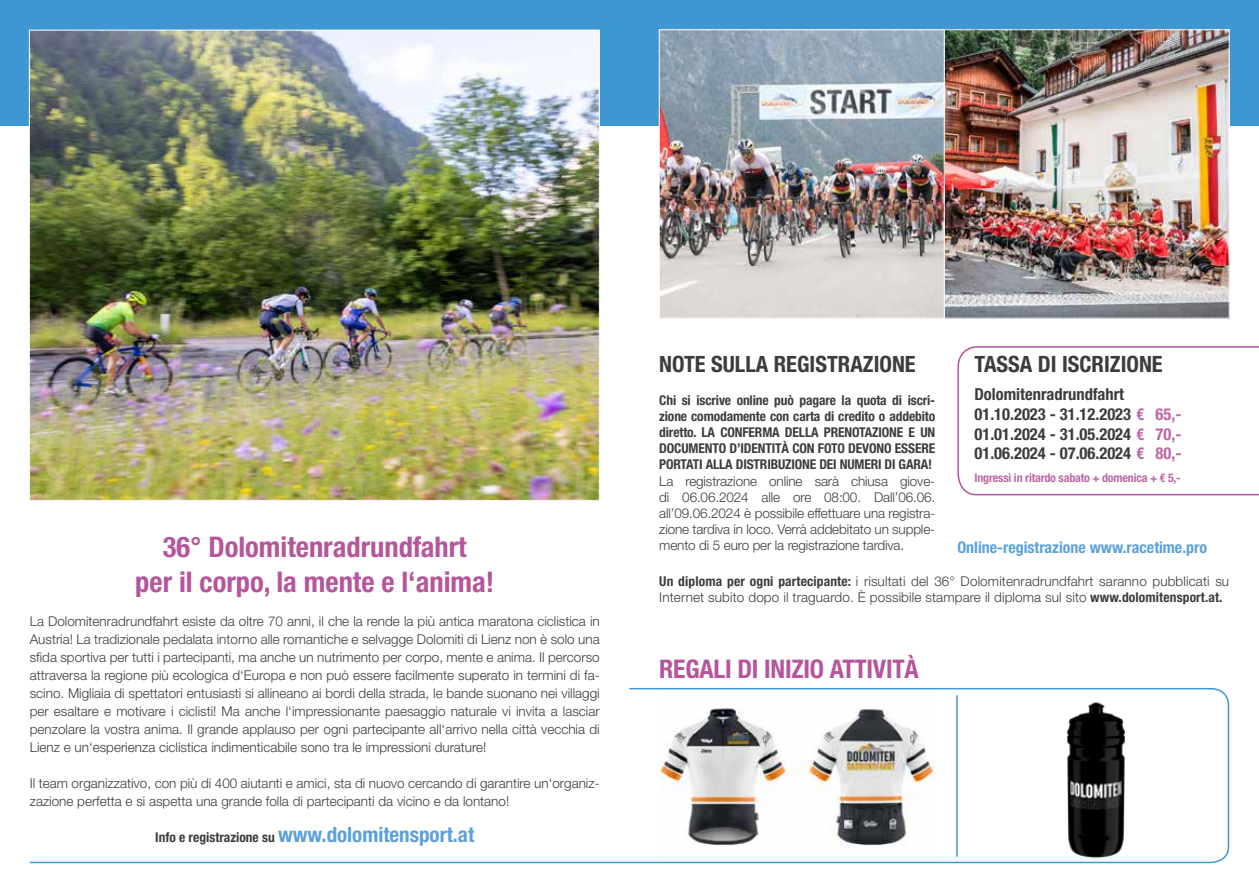
<style>
.page{position:relative;width:1259px;height:893px;background:#fff}
.page>*{position:absolute;margin:0;border:0;box-sizing:border-box;transform-origin:0 0}
.t1{font:700 condensed 28.5px/34.2px "Helvetica Neue";color:#b5559c;text-align:center}
.t2{font:700 condensed 25.65px "Helvetica Neue";letter-spacing:-.01em;color:#b5559c}
.t3{font:700 condensed 22.5px "Helvetica Neue";color:#3c3c3b}
.t4{font:700 condensed 21px "Helvetica Neue";color:#5ba1d8}
.t5{font:700 condensed 16.5px/19.8px "Helvetica Neue";color:#3c3c3b}
.t6{font:700 condensed 15.9px "Helvetica Neue";color:#5ba1d8}
.t7{font:300 13.5px/18px "Helvetica Neue";color:#3c3c3b;text-align:justify}
.t8{font:700 condensed 13.5px/16.2px "Helvetica Neue";letter-spacing:-.01em;color:#3c3c3b;text-align:justify}
.t9{font:700 condensed 12px "Helvetica Neue";letter-spacing:-.015em;color:#bb68a6}
.s1{font-size:13.5px;color:#3c3c3b}
.s2{color:#bb68a6}
.s3{font-weight:700;font-stretch:condensed}
</style>
<div class="page">
<svg style="left:29px;top:687px;width:1201px;height:177px"></svg>
<hr style="left:956px;top:695px;width:1px;height:162px;background:#3e97d3">
<svg style="left:957px;top:346px;width:302px;height:150px"></svg>
<div style="left:0;top:0;width:1259px;height:125px;background:#3e97d3"></div>
<img style="left:661px;top:31px;width:566px;height:286px">
<div style="left:944px;top:29px;width:285px;height:290px;border:1px solid #fff"></div>
<div style="left:659px;top:29px;width:285px;height:290px;border:1px solid #fff"></div>
<img style="left:31px;top:32px;width:567px;height:467px">
<img style="left:659px;top:691px;width:276px;height:167px">
<h1 class="t1" style="left:135px;top:530px;width:360px">36° Dolomitenradrundfahrt<br>per il corpo, la mente e l‘anima!</h1>
<p class="t7" style="left:30px;top:612px;width:571px">La Dolomitenradrundfahrt esiste da oltre 70 anni, il che la rende la più antica maratona ciclistica in Austria! La tradizionale pedalata intorno alle romantiche e selvagge Dolomiti di Lienz non è solo una sfida sportiva per tutti i partecipanti, ma anche un nutrimento per corpo, mente e anima. Il percorso attraversa la regione più ecologica d‘Europa e non può essere facilmente superato in termini di fa&shy;scino. Migliaia di spettatori entusiasti si allineano ai bordi della strada, le bande suonano nei villaggi per esaltare e motivare i ciclisti! Ma anche l‘impressionante paesaggio naturale vi invita a lasciar penzolare la vostra anima. Il grande applauso per ogni partecipante all‘arrivo nella città vecchia di Lienz e un‘esperienza ciclistica indimenticabile sono tra le impressioni durature!</p>
<p class="t7" style="left:30px;top:774px;width:571px">Il team organizzativo, con più di 400 aiutanti e amici, sta di nuovo cercando di garantire un‘organiz&shy;zazione perfetta e si aspetta una grande folla di partecipanti da vicino e da lontano!</p>
<h3 class="t4" style="left:155px;top:822px;width:321px"><span class="s1">Info e registrazione su</span> www.dolomitensport.at</h3>
<h3 class="t3" style="left:659px;top:350px;width:258px">NOTE SULLA REGISTRAZIONE</h3>
<p class="t8" style="left:659px;top:391px;width:277px">Chi si iscrive online può pagare la quota di iscri&shy;zione comodamente con carta di credito o addebito diretto. LA CONFERMA DELLA PRENOTAZIONE E UN DOCUMENTO D’IDENTITÀ CON FOTO DEVONO ESSERE PORTATI ALLA DISTRIBUZIONE DEI NUMERI DI GARA!</p>
<p class="t7" style="left:659px;top:472px;width:277px;line-height:16.2px">La registrazione online sarà chiusa giove&shy;dì 06.06.2024 alle ore 08:00. Dall’06.06. all’09.06.2024 è possibile effettuare una registra&shy;zione tardiva in loco. Verrà addebitato un supple&shy;mento di 5 euro per la registrazione tardiva.</p>
<h3 class="t3" style="left:974px;top:350px;width:190px">TASSA DI ISCRIZIONE</h3>
<p class="t5" style="left:974px;top:384px;width:208px">Dolomitenradrundfahrt<br>01.10.2023 - 31.12.2023 <span class="s2">€ 65,-<br></span>01.01.2024 - 31.05.2024 <span class="s2">€ 70,-<br></span>01.06.2024 - 07.06.2024 <span class="s2">€ 80,-</span></p>
<p class="t9" style="left:974px;top:471px;width:208px">Ingressi in ritardo sabato + domenica + € 5,-</p>
<p class="t6" style="left:957px;top:537px;width:251px">Online-registrazione www.racetime.pro</p>
<p class="t7" style="left:659px;top:573px;width:571px;line-height:16.2px"><span class="s3">Un diploma per ogni partecipante:</span> i risultati del 36° Dolomitenradrundfahrt saranno pubblicati su<br>Internet subito dopo il traguardo. È possibile stampare il diploma sul sito <span class="s3">www.dolomitensport.at.</span></p>
<h2 class="t2" style="left:659px;top:653px;width:261px">REGALI DI INIZIO ATTIVITÀ</h2>
</div>
